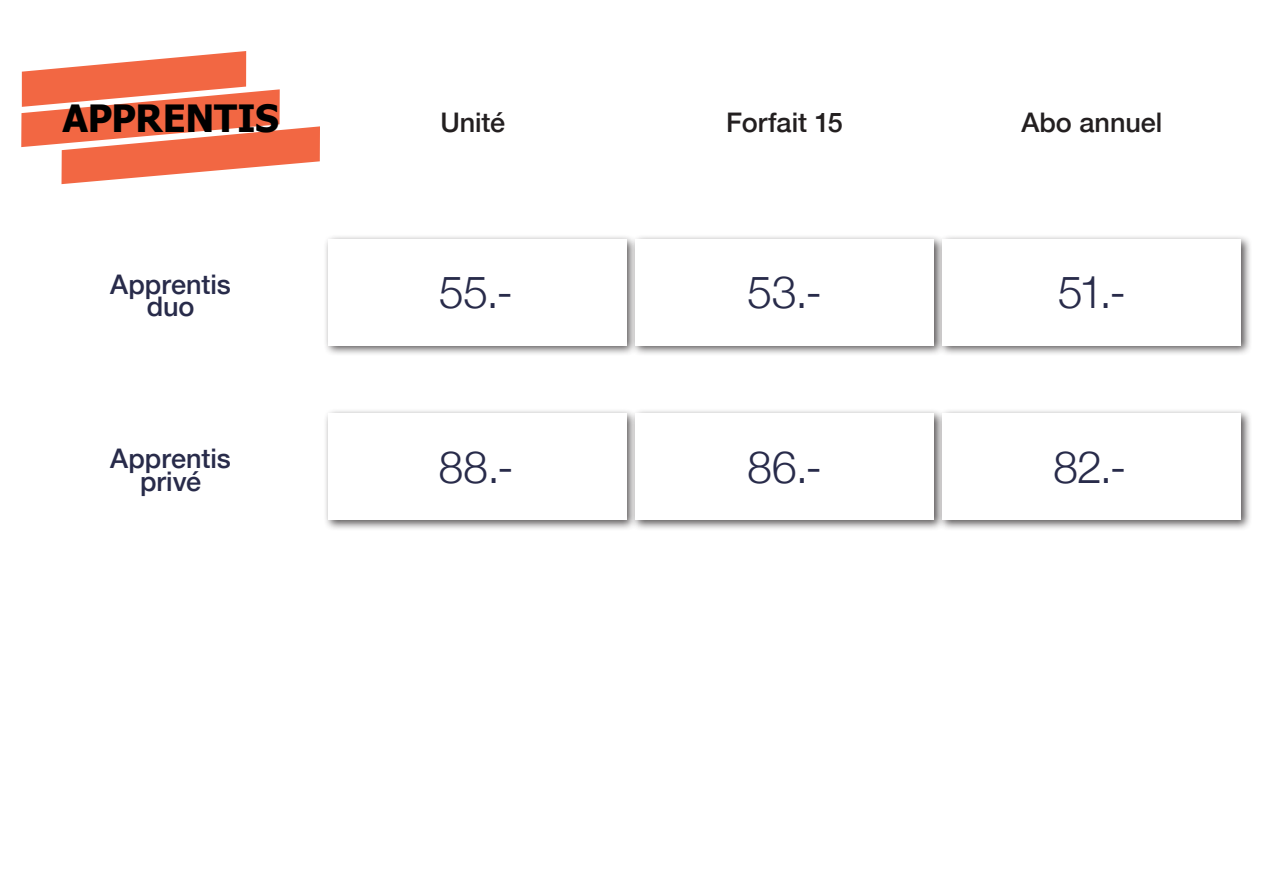
<style>
.page{position:relative;width:1263px;height:893px;background:#fff}
.page>*{position:absolute;margin:0;border:0;box-sizing:border-box;transform-origin:0 0}
.t1{font:300 45px "Helvetica Neue";letter-spacing:-.01em;color:#282b4a}
.t2{font:700 37.5px "Tahoma";letter-spacing:-.01em;color:#000}
.t3{font:500 27px/22.5px "Helvetica Neue";color:#282b4a;text-align:center}
.t4{font:500 27px "Helvetica Neue";color:#231f20}
</style>
<div class="page">
<svg style="left:21px;top:51px;width:299px;height:133px"></svg>
<div style="left:323px;top:234px;width:315px;height:123px;background:#231f20;opacity:.75"></div>
<div style="left:328px;top:239px;width:299px;height:106px;background:#fff"></div>
<div style="left:630px;top:234px;width:315px;height:123px;background:#231f20;opacity:.75"></div>
<div style="left:635px;top:239px;width:299px;height:106px;background:#fff"></div>
<div style="left:937px;top:234px;width:315px;height:123px;background:#231f20;opacity:.75"></div>
<div style="left:942px;top:239px;width:299px;height:106px;background:#fff"></div>
<div style="left:323px;top:408px;width:315px;height:123px;background:#231f20;opacity:.75"></div>
<div style="left:328px;top:414px;width:299px;height:106px;background:#fff"></div>
<div style="left:630px;top:408px;width:315px;height:123px;background:#231f20;opacity:.75"></div>
<div style="left:635px;top:414px;width:299px;height:106px;background:#fff"></div>
<div style="left:937px;top:408px;width:315px;height:123px;background:#231f20;opacity:.75"></div>
<div style="left:942px;top:414px;width:299px;height:106px;background:#fff"></div>
<p class="t2" style="left:62px;top:92px;width:218px">APPRENTIS</p>
<p class="t4" style="left:440px;top:101px;width:66px">Unité</p>
<p class="t4" style="left:726px;top:101px;width:118px">Forfait 15</p>
<p class="t4" style="left:1021px;top:101px;width:143px">Abo annuel</p>
<p class="t3" style="left:110px;top:271px;width:122px">Apprentis duo</p>
<p class="t1" style="left:439px;top:256px;width:76px">55.-</p>
<p class="t1" style="left:747px;top:256px;width:76px">53.-</p>
<p class="t1" style="left:1058px;top:256px;width:70px">51.-</p>
<p class="t3" style="left:110px;top:445px;width:122px">Apprentis privé</p>
<p class="t1" style="left:439px;top:430px;width:77px">88.-</p>
<p class="t1" style="left:747px;top:430px;width:77px">86.-</p>
<p class="t1" style="left:1053px;top:430px;width:75px">82.-</p>
</div>
